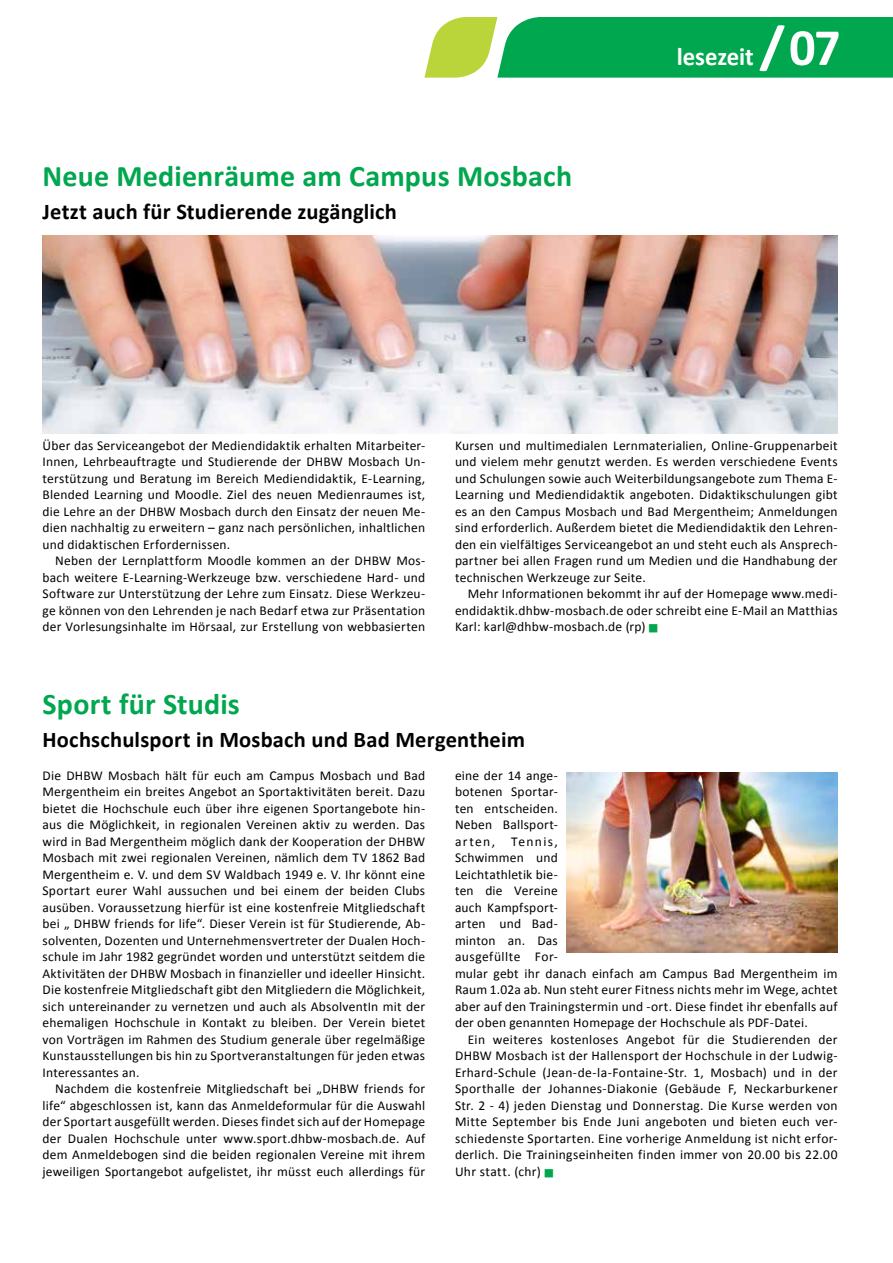
<style>
.page{position:relative;width:893px;height:1263px;background:#fff}
.page>*{position:absolute;margin:0;border:0;box-sizing:border-box;transform-origin:0 0}
.t1{font:700 30px "Calibri";letter-spacing:.005em;color:#00a74e}
.t2{font:700 25.5px "Calibri";color:#fff}
.t3{font:700 22.5px "Calibri";letter-spacing:.005em;color:#000}
.t4{font:13.5px "Calibri";letter-spacing:.015em;color:#000}
.t5{font:13.5px "Calibri";letter-spacing:.035em;color:#000}
.t6{font:13.5px "Calibri";letter-spacing:.1em;color:#000}
.s1{font-size:52.5px}
</style>
<div class="page">
<svg style="left:424px;top:17px;width:469px;height:61px;background:#28b258"></svg>
<img style="left:43px;top:235px;width:795px;height:198px">
<img style="left:566px;top:772px;width:272px;height:181px">
<p class="t1" style="left:43px;top:156px;width:531px">Neue Medienräume am Campus Mosbach</p>
<p class="t3" style="left:43px;top:197px;width:356px">Jetzt auch für Studierende zugänglich</p>
<p class="t2" style="left:677px;top:40px;width:165px">lesezeit <span class="s1">/07</span></p>
<p class="t4" style="left:43px;top:437px;width:384px">Über das Serviceangebot der Mediendidaktik erhalten Mitarbeiter-</p>
<p class="t4" style="left:43px;top:453px;width:384px">Innen, Lehrbeauftragte und Studierende der DHBW Mosbach Un-</p>
<p class="t4" style="left:43px;top:470px;width:384px">terstützung und Beratung im Bereich Mediendidaktik, E-Learning,</p>
<p class="t4" style="left:43px;top:486px;width:384px">Blended Learning und Moodle. Ziel des neuen Medienraumes ist,</p>
<p class="t4" style="left:43px;top:503px;width:384px">die Lehre an der DHBW Mosbach durch den Einsatz der neuen Me-</p>
<p class="t4" style="left:43px;top:519px;width:384px">dien nachhaltig zu erweitern – ganz nach persönlichen, inhaltlichen</p>
<p class="t4" style="left:43px;top:536px;width:189px">und didaktischen Erfordernissen.</p>
<p class="t4" style="left:55px;top:552px;width:371px">Neben der Lernplattform Moodle kommen an der DHBW Mos-</p>
<p class="t4" style="left:43px;top:569px;width:384px">bach weitere E-Learning-Werkzeuge bzw. verschiedene Hard- und</p>
<p class="t4" style="left:43px;top:585px;width:384px">Software zur Unterstützung der Lehre zum Einsatz. Diese Werkzeu-</p>
<p class="t4" style="left:43px;top:602px;width:384px">ge können von den Lehrenden je nach Bedarf etwa zur Präsentation</p>
<p class="t4" style="left:43px;top:618px;width:384px">der Vorlesungsinhalte im Hörsaal, zur Erstellung von webbasierten</p>
<p class="t4" style="left:455px;top:437px;width:384px">Kursen und multimedialen Lernmaterialien, Online-Gruppenarbeit</p>
<p class="t4" style="left:455px;top:453px;width:384px">und vielem mehr genutzt werden. Es werden verschiedene Events</p>
<p class="t4" style="left:455px;top:470px;width:384px">und Schulungen sowie auch Weiterbildungsangebote zum Thema E-</p>
<p class="t4" style="left:455px;top:486px;width:384px">Learning und Mediendidaktik angeboten. Didaktikschulungen gibt</p>
<p class="t4" style="left:455px;top:503px;width:384px">es an den Campus Mosbach und Bad Mergentheim; Anmeldungen</p>
<p class="t4" style="left:455px;top:519px;width:384px">sind erforderlich. Außerdem bietet die Mediendidaktik den Lehren-</p>
<p class="t4" style="left:455px;top:536px;width:384px">den ein vielfältiges Serviceangebot an und steht euch als Ansprech-</p>
<p class="t4" style="left:455px;top:552px;width:384px">partner bei allen Fragen rund um Medien und die Handhabung der</p>
<p class="t4" style="left:455px;top:568px;width:192px">technischen Werkzeuge zur Seite.</p>
<p class="t4" style="left:468px;top:585px;width:371px">Mehr Informationen bekommt ihr auf der Homepage www.medi-</p>
<p class="t4" style="left:455px;top:601px;width:384px">endidaktik.dhbw-mosbach.de oder schreibt eine E-Mail an Matthias</p>
<p class="t4" style="left:455px;top:618px;width:192px">Karl: karl@dhbw-mosbach.de (rp)</p>
<p class="t1" style="left:43px;top:684px;width:199px">Sport für Studis</p>
<p class="t3" style="left:43px;top:725px;width:484px">Hochschulsport in Mosbach und Bad Mergentheim</p>
<p class="t4" style="left:43px;top:767px;width:384px">Die DHBW Mosbach hält für euch am Campus Mosbach und Bad</p>
<p class="t4" style="left:43px;top:783px;width:384px">Mergentheim ein breites Angebot an Sportaktivitäten bereit. Dazu</p>
<p class="t4" style="left:43px;top:800px;width:384px">bietet die Hochschule euch über ihre eigenen Sportangebote hin-</p>
<p class="t4" style="left:43px;top:816px;width:384px">aus die Möglichkeit, in regionalen Vereinen aktiv zu werden. Das</p>
<p class="t4" style="left:43px;top:833px;width:384px">wird in Bad Mergentheim möglich dank der Kooperation der DHBW</p>
<p class="t4" style="left:43px;top:849px;width:384px">Mosbach mit zwei regionalen Vereinen, nämlich dem TV 1862 Bad</p>
<p class="t4" style="left:43px;top:866px;width:384px">Mergentheim e. V. und dem SV Waldbach 1949 e. V. Ihr könnt eine</p>
<p class="t4" style="left:43px;top:882px;width:384px">Sportart eurer Wahl aussuchen und bei einem der beiden Clubs</p>
<p class="t4" style="left:43px;top:899px;width:384px">ausüben. Voraussetzung hierfür ist eine kostenfreie Mitgliedschaft</p>
<p class="t4" style="left:43px;top:915px;width:384px">bei „ DHBW friends for life“. Dieser Verein ist für Studierende, Ab-</p>
<p class="t4" style="left:43px;top:932px;width:384px">solventen, Dozenten und Unternehmensvertreter der Dualen Hoch-</p>
<p class="t4" style="left:43px;top:948px;width:384px">schule im Jahr 1982 gegründet worden und unterstützt seitdem die</p>
<p class="t4" style="left:43px;top:965px;width:384px">Aktivitäten der DHBW Mosbach in finanzieller und ideeller Hinsicht.</p>
<p class="t4" style="left:43px;top:981px;width:384px">Die kostenfreie Mitgliedschaft gibt den Mitgliedern die Möglichkeit,</p>
<p class="t4" style="left:43px;top:998px;width:384px">sich untereinander zu vernetzen und auch als AbsolventIn mit der</p>
<p class="t4" style="left:43px;top:1014px;width:384px">ehemaligen Hochschule in Kontakt zu bleiben. Der Verein bietet</p>
<p class="t4" style="left:43px;top:1031px;width:384px">von Vorträgen im Rahmen des Studium generale über regelmäßige</p>
<p class="t4" style="left:43px;top:1047px;width:384px">Kunstausstellungen bis hin zu Sportveranstaltungen für jeden etwas</p>
<p class="t4" style="left:43px;top:1063px;width:99px">Interessantes an.</p>
<p class="t4" style="left:55px;top:1080px;width:371px">Nachdem die kostenfreie Mitgliedschaft bei „DHBW friends for</p>
<p class="t4" style="left:43px;top:1096px;width:384px">life“ abgeschlossen ist, kann das Anmeldeformular für die Auswahl</p>
<p class="t4" style="left:43px;top:1113px;width:384px">der Sportart ausgefüllt werden. Dieses findet sich auf der Homepage</p>
<p class="t4" style="left:43px;top:1129px;width:384px">der Dualen Hochschule unter www.sport.dhbw-mosbach.de. Auf</p>
<p class="t4" style="left:43px;top:1146px;width:384px">dem Anmeldebogen sind die beiden regionalen Vereine mit ihrem</p>
<p class="t4" style="left:43px;top:1162px;width:384px">jeweiligen Sportangebot aufgelistet, ihr müsst euch allerdings für</p>
<p class="t4" style="left:455px;top:766px;width:104px">eine der 14 ange-</p>
<p class="t4" style="left:455px;top:783px;width:104px">botenen Sportar-</p>
<p class="t4" style="left:455px;top:799px;width:104px">ten entscheiden.</p>
<p class="t4" style="left:455px;top:816px;width:104px">Neben Ballsport-</p>
<p class="t6" style="left:455px;top:832px;width:104px">arten, Tennis,</p>
<p class="t4" style="left:455px;top:849px;width:104px">Schwimmen und</p>
<p class="t4" style="left:455px;top:865px;width:104px">Leichtathletik bie-</p>
<p class="t4" style="left:455px;top:882px;width:104px">ten die Vereine</p>
<p class="t4" style="left:455px;top:898px;width:104px">auch Kampfsport-</p>
<p class="t4" style="left:455px;top:915px;width:104px">arten und Bad-</p>
<p class="t4" style="left:455px;top:931px;width:104px">minton an. Das</p>
<p class="t5" style="left:455px;top:948px;width:104px">ausgefüllte For-</p>
<p class="t4" style="left:455px;top:964px;width:384px">mular gebt ihr danach einfach am Campus Bad Mergentheim im</p>
<p class="t4" style="left:455px;top:981px;width:384px">Raum 1.02a ab. Nun steht eurer Fitness nichts mehr im Wege, achtet</p>
<p class="t4" style="left:455px;top:997px;width:384px">aber auf den Trainingstermin und -ort. Diese findet ihr ebenfalls auf</p>
<p class="t4" style="left:455px;top:1014px;width:354px">der oben genannten Homepage der Hochschule als PDF-Datei.</p>
<p class="t4" style="left:468px;top:1030px;width:371px">Ein weiteres kostenloses Angebot für die Studierenden der</p>
<p class="t4" style="left:455px;top:1047px;width:384px">DHBW Mosbach ist der Hallensport der Hochschule in der Ludwig-</p>
<p class="t4" style="left:455px;top:1063px;width:384px">Erhard-Schule (Jean-de-la-Fontaine-Str. 1, Mosbach) und in der</p>
<p class="t4" style="left:455px;top:1080px;width:384px">Sporthalle der Johannes-Diakonie (Gebäude F, Neckarburkener</p>
<p class="t4" style="left:455px;top:1096px;width:384px">Str. 2 - 4) jeden Dienstag und Donnerstag. Die Kurse werden von</p>
<p class="t4" style="left:455px;top:1113px;width:384px">Mitte September bis Ende Juni angeboten und bieten euch ver-</p>
<p class="t4" style="left:455px;top:1129px;width:384px">schiedenste Sportarten. Eine vorherige Anmeldung ist nicht erfor-</p>
<p class="t4" style="left:455px;top:1146px;width:384px">derlich. Die Trainingseinheiten finden immer von 20.00 bis 22.00</p>
<p class="t4" style="left:455px;top:1162px;width:87px">Uhr statt. (chr)</p>
</div>
